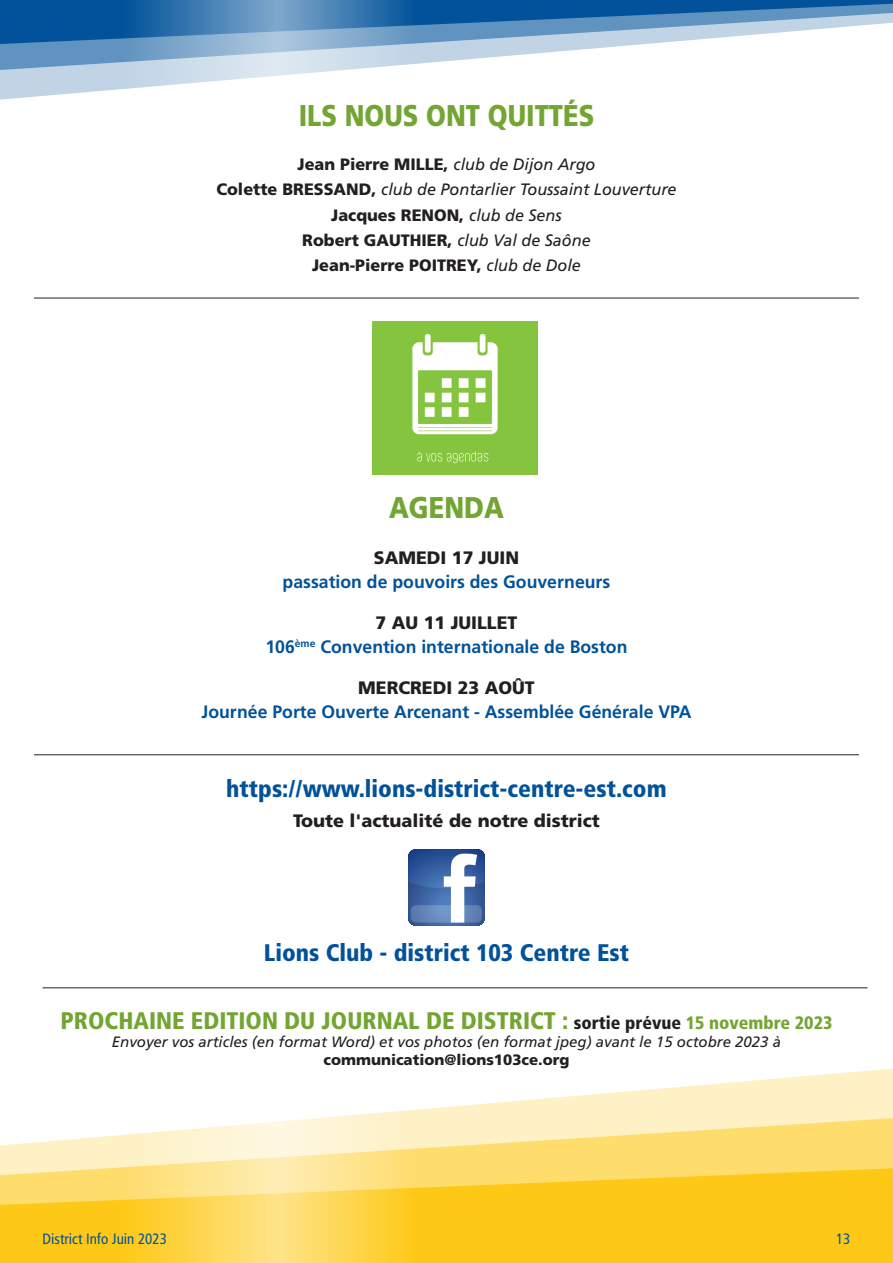
<style>
.page{position:relative;width:893px;height:1263px;background:#fff}
.page>*{position:absolute;margin:0;border:0;box-sizing:border-box;transform-origin:0 0}
.t1{font:900 30px "Frutiger";color:#73a532;scale:.85 1}
.t2{font:900 condensed 24px "Frutiger";color:#01529a}
.t3{font:900 condensed 24px "Frutiger";color:#73a532}
.t4{font:700 18px/24px "Frutiger";color:#01529a;text-align:center}
.t5{font:900 18px "Frutiger";color:#231f20}
.t6{font:italic 16.5px/25.2px "Frutiger";color:#231f20;text-align:center}
.t7{font:italic 15px "Frutiger";color:#231f20}
.t8{font:900 15px "Frutiger";color:#231f20}
.t9{font:condensed 15px "Frutiger";color:#01529a}
.s1{font-weight:900;font-style:normal}
.s2{font-weight:900;color:#231f20}
.s3{font-size:18px;color:#231f20}
.s4{font-size:18px}
</style>
<div class="page">
<svg style="left:415px;top:1068px;width:478px;height:48px;fill:#fef1c5"></svg>
<svg style="left:0;top:1116px;width:893px;height:52px;background:#fee79b"></svg>
<svg style="left:0;top:1168px;width:893px;height:95px;background:#fecc24"></svg>
<svg style="left:0;top:85px;width:122px;height:15px;fill:#c0d4e6"></svg>
<svg style="left:0;top:0;width:893px;height:85px"></svg>
<svg style="left:122px;top:0;width:293px;height:1263px"></svg>
<hr style="left:34px;top:298px;width:825px;height:1px;background:#231f20">
<hr style="left:34px;top:754px;width:825px;height:1px;background:#231f20">
<img style="left:373px;top:321px;width:164px;height:153px">
<hr style="left:43px;top:987px;width:824px;height:1px;background:#231f20">
<svg style="left:408px;top:849px;width:76px;height:76px"></svg>
<svg style="left:411px;top:905px;width:71px;height:17px"></svg>
<h1 class="t1" style="left:299px;top:98px;width:349px">ILS NOUS ONT QUITTÉS</h1>
<p class="t6" style="left:216px;top:152px;width:462px"><span class="s1">Jean Pierre MILLE,</span> club de Dijon Argo<br><span class="s1">Colette BRESSAND,</span> club de Pontarlier Toussaint Louverture <span class="s1">Jacques RENON,</span> club de Sens<br><span class="s1">Robert GAUTHIER,</span> club Val de Saône<br><span class="s1">Jean-Pierre POITREY,</span> club de Dole</p>
<h1 class="t1" style="left:389px;top:489px;width:137px">AGENDA</h1>
<p class="t5" style="left:374px;top:547px;width:147px">SAMEDI 17 JUIN</p>
<p class="t4" style="left:283px;top:570px;width:329px">passation de pouvoirs des Gouverneurs</p>
<p class="t4" style="left:265px;top:611px;width:364px"><span class="s2">7 AU 11 JUILLET<br></span>106<sup>ème</sup> Convention internationale de Boston</p>
<p class="t5" style="left:358px;top:677px;width:178px">MERCREDI 23 AOÛT</p>
<p class="t4" style="left:202px;top:700px;width:491px">Journée Porte Ouverte Arcenant - Assemblée Générale VPA</p>
<h2 class="t2" style="left:226px;top:775px;width:442px">https://www.lions-district-centre-est.com</h2>
<p class="t5" style="left:293px;top:810px;width:308px">Toute l'actualité de notre district</p>
<h2 class="t2" style="left:264px;top:938px;width:367px">Lions Club - district 103 Centre Est</h2>
<h2 class="t3" style="left:61px;top:1006px;width:773px">PROCHAINE EDITION DU JOURNAL DE DISTRICT : <span class="s3">sortie prévue</span> <span class="s4">15 novembre 2023</span></h2>
<p class="t7" style="left:112px;top:1033px;width:671px">Envoyer vos articles (en format Word) et vos photos (en format jpeg) avant le 15 octobre 2023 à</p>
<p class="t8" style="left:323px;top:1051px;width:247px">communication@lions103ce.org</p>
<p class="t9" style="left:43px;top:1230px;width:126px">District Info Juin 2023</p>
<p class="t9" style="left:836px;top:1230px;width:16px">13</p>
</div>
